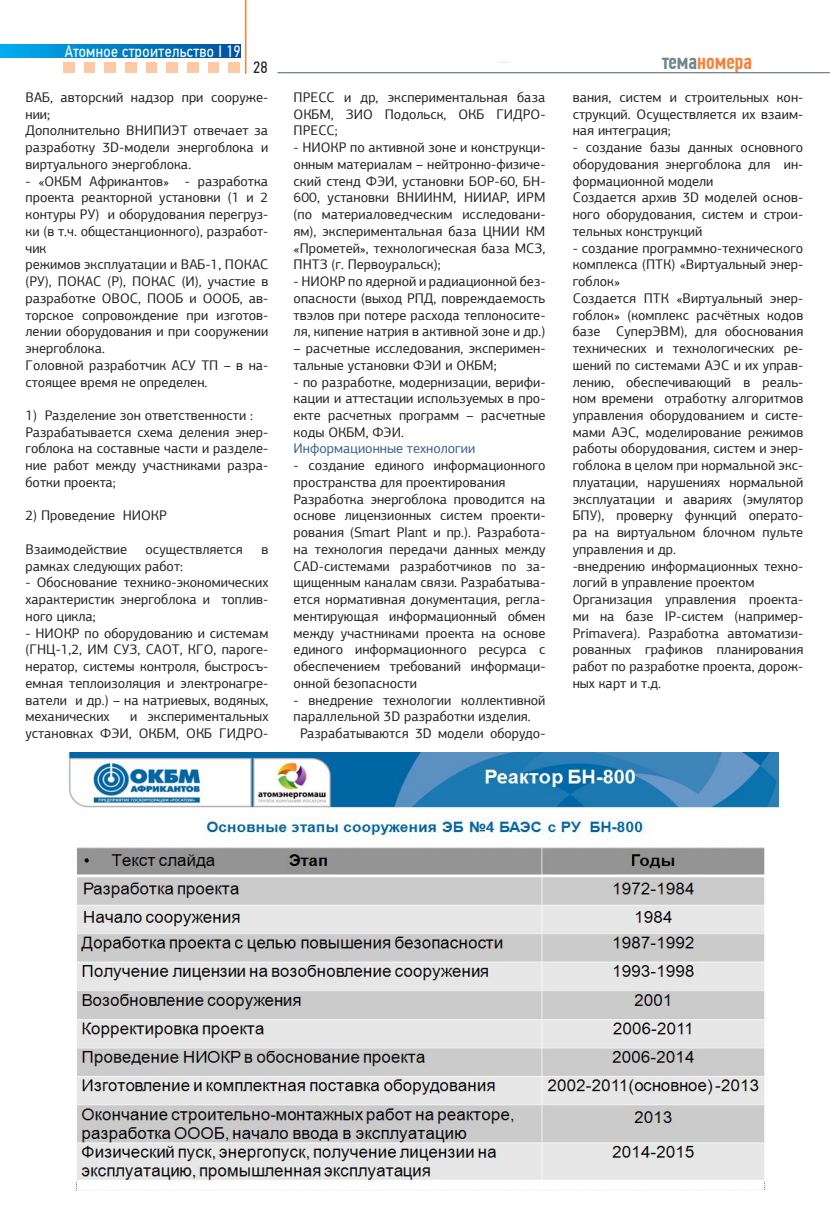
<style>
.page{position:relative;width:830px;height:1212px;background:#fff}
.page>*{position:absolute;margin:0;border:0;box-sizing:border-box;transform-origin:0 0}
.t1{font:500 22.5px "PF Din Text Comp Pro";color:#f4823a}
.t2{font:16.5px "PF Din Text Cond Pro";letter-spacing:.02em;color:#fff}
.t3{font:16.5px "PF Din Text Cond Pro";color:#231f20}
.t4{font:13.95px/16.8px "PF Agora Sans Pro";color:#231f20;text-align:justify}
.t5{font:13.95px "PF Agora Sans Pro";color:#395f8e}
.s1{color:#73848c}
</style>
<div class="page">
<div style="left:84px;top:62px;width:11px;height:11px;background:#fcc9a4"></div>
<div style="left:105px;top:62px;width:11px;height:11px;background:#fcc9a4"></div>
<div style="left:146px;top:62px;width:11px;height:11px;background:#fcc9a4"></div>
<div style="left:167px;top:62px;width:11px;height:11px;background:#fcc9a4"></div>
<div style="left:208px;top:62px;width:11px;height:11px;background:#fcc9a4"></div>
<svg style="left:1px;top:45px;width:240px;height:12px;background:#007ec5"></svg>
<div style="left:63px;top:62px;width:11px;height:11px;background:#fcc9a4"></div>
<div style="left:104px;top:62px;width:11px;height:11px;background:#fcc9a4"></div>
<div style="left:125px;top:62px;width:11px;height:11px;background:#fcc9a4"></div>
<div style="left:166px;top:62px;width:11px;height:11px;background:#fcc9a4"></div>
<div style="left:187px;top:62px;width:11px;height:11px;background:#fcc9a4"></div>
<div style="left:228px;top:62px;width:11px;height:11px;background:#fcc9a4"></div>
<hr style="left:245px;top:0;width:1px;height:74px;background:#f4823a">
<hr style="left:277px;top:72px;width:552px;height:1px;background:#73848c">
<img style="left:68px;top:753px;width:710px;height:438px">
<p class="t2" style="left:65px;top:42px;width:177px">Атомное строительство I 19</p>
<p class="t3" style="left:253px;top:58px;width:16px">28</p>
<p class="t1" style="left:662px;top:48px;width:91px"><span class="s1">тема</span>номера</p>
<p class="t4" style="left:26px;top:89px;width:244px">ВАБ, авторский надзор при сооруже&shy;нии;</p>
<p class="t4" style="left:26px;top:122px;width:244px">Дополнительно ВНИПИЭТ отвечает за разработку 3D-модели энергоблока и виртуального энергоблока.</p>
<p class="t4" style="left:26px;top:172px;width:244px">- «ОКБМ Африкантов» - разработка проекта реакторной установки (1 и 2 контуры РУ) и оборудования перегруз&shy;ки (в т.ч. общестанционного), разработ&shy;чик</p>
<p class="t4" style="left:26px;top:256px;width:244px">режимов эксплуатации и ВАБ-1, ПОКАС (РУ), ПОКАС (Р), ПОКАС (И), участие в разработке ОВОС, ПООБ и ОООБ, ав&shy;торское сопровождение при изготов&shy;лении оборудования и при сооружении энергоблока.</p>
<p class="t4" style="left:26px;top:357px;width:244px">Головной разработчик АСУ ТП – в на&shy;стоящее время не определен.</p>
<p class="t4" style="left:26px;top:407px;width:229px">1) Разделение зон ответственности :</p>
<p class="t4" style="left:26px;top:424px;width:244px">Разрабатывается схема деления энер&shy;гоблока на составные части и разделе&shy;ние работ между участниками разра&shy;ботки проекта;</p>
<p class="t4" style="left:26px;top:507px;width:143px">2) Проведение НИОКР</p>
<p class="t4" style="left:26px;top:541px;width:103px">Взаимодействие</p>
<p class="t4" style="left:145px;top:541px;width:99px">осуществляется</p>
<p class="t4" style="left:261px;top:541px;width:8px">в</p>
<p class="t4" style="left:26px;top:557px;width:159px">рамках следующих работ:</p>
<p class="t4" style="left:26px;top:574px;width:244px">- Обоснование технико-экономических характеристик энергоблока и топлив&shy;ного цикла;</p>
<p class="t4" style="left:26px;top:624px;width:244px">- НИОКР по оборудованию и системам (ГНЦ-1,2, ИМ СУЗ, САОТ, КГО, пароге&shy;нератор, системы контроля, быстросъ&shy;емная теплоизоляция и электронагре&shy;ватели и др.) – на натриевых, водяных, механических</p>
<p class="t4" style="left:293px;top:89px;width:253px">ПРЕСС и др, экспериментальная база ОКБМ, ЗИО Подольск, ОКБ ГИДРО-ПРЕСС;</p>
<p class="t4" style="left:293px;top:139px;width:253px">- НИОКР по активной зоне и конструкци&shy;онным материалам – нейтронно-физиче&shy;ский стенд ФЭИ, установки БОР-60, БН-600, установки ВНИИНМ, НИИАР, ИРМ (по материаловедческим исследовани&shy;ям), экспериментальная база ЦНИИ КМ «Прометей», технологическая база МСЗ, ПНТЗ (г. Первоуральск);</p>
<p class="t4" style="left:293px;top:273px;width:253px">- НИОКР по ядерной и радиационной без&shy;опасности (выход РПД, повреждаемость твэлов при потере расхода теплоносите&shy;ля, кипение натрия в активной зоне и др.)</p>
<p class="t4" style="left:293px;top:340px;width:253px">– расчетные исследования, эксперимен&shy;тальные установки ФЭИ и ОКБМ;</p>
<p class="t4" style="left:293px;top:373px;width:253px">- по разработке, модернизации, верифи&shy;кации и аттестации используемых в про&shy;екте расчетных программ – расчетные коды ОКБМ, ФЭИ.</p>
<p class="t5" style="left:293px;top:440px;width:183px">Информационные технологии</p>
<p class="t4" style="left:293px;top:457px;width:253px">- создание единого информационного пространства для проектирования</p>
<p class="t4" style="left:293px;top:491px;width:253px">Разработка энергоблока проводится на основе лицензионных систем проекти&shy;рования (Smart Plant и пр.). Разработа&shy;на технология передачи данных между CAD-системами разработчиков по за&shy;щищенным каналам связи. Разрабатыва&shy;ется нормативная документация, регла&shy;ментирующая информационный обмен между участниками проекта на основе единого информационного ресурса с обеспечением требований информаци&shy;онной безопасности</p>
<p class="t4" style="left:293px;top:691px;width:253px">- внедрение технологии коллективной параллельной 3D разработки изделия.</p>
<p class="t4" style="left:300px;top:725px;width:247px">Разрабатываются 3D модели оборудо-</p>
<p class="t4" style="left:572px;top:89px;width:232px">вания, систем и строительных кон&shy;струкций. Осуществляется их взаим&shy;ная интеграция;</p>
<p class="t4" style="left:572px;top:139px;width:232px">- создание базы данных основного оборудования энергоблока для ин&shy;формационной модели</p>
<p class="t4" style="left:572px;top:189px;width:232px">Создается архив 3D моделей основ&shy;ного оборудования, систем и строи&shy;тельных конструкций</p>
<p class="t4" style="left:572px;top:239px;width:232px">- создание программно-технического комплекса (ПТК) «Виртуальный энер&shy;гоблок»</p>
<p class="t4" style="left:572px;top:290px;width:232px">Создается ПТК «Виртуальный энер&shy;гоблок» (комплекс расчётных кодов базе СуперЭВМ), для обоснования технических и технологических ре&shy;шений по системами АЭС и их управ&shy;лению, обеспечивающий в реаль&shy;ном времени отработку алгоритмов управления оборудованием и систе&shy;мами АЭС, моделирование режимов работы оборудования, систем и энер&shy;гоблока в целом при нормальной экс&shy;плуатации, нарушениях нормальной эксплуатации и авариях (эмулятор БПУ), проверку функций операто&shy;ра на виртуальном блочном пульте управления и др.</p>
<p class="t4" style="left:572px;top:557px;width:232px">-внедрению информационных техно&shy;логий в управление проектом</p>
<p class="t4" style="left:572px;top:591px;width:232px">Организация управления проекта&shy;ми на базе IP-систем (например-Primavera). Разработка автоматизи&shy;рованных графиков планирования работ по разработке проекта, дорож&shy;ных карт и т.д.</p>
<p class="t4" style="left:26px;top:708px;width:244px;text-align:right">и экспериментальных<br>установках ФЭИ, ОКБМ, ОКБ ГИДРО-</p>
</div>
